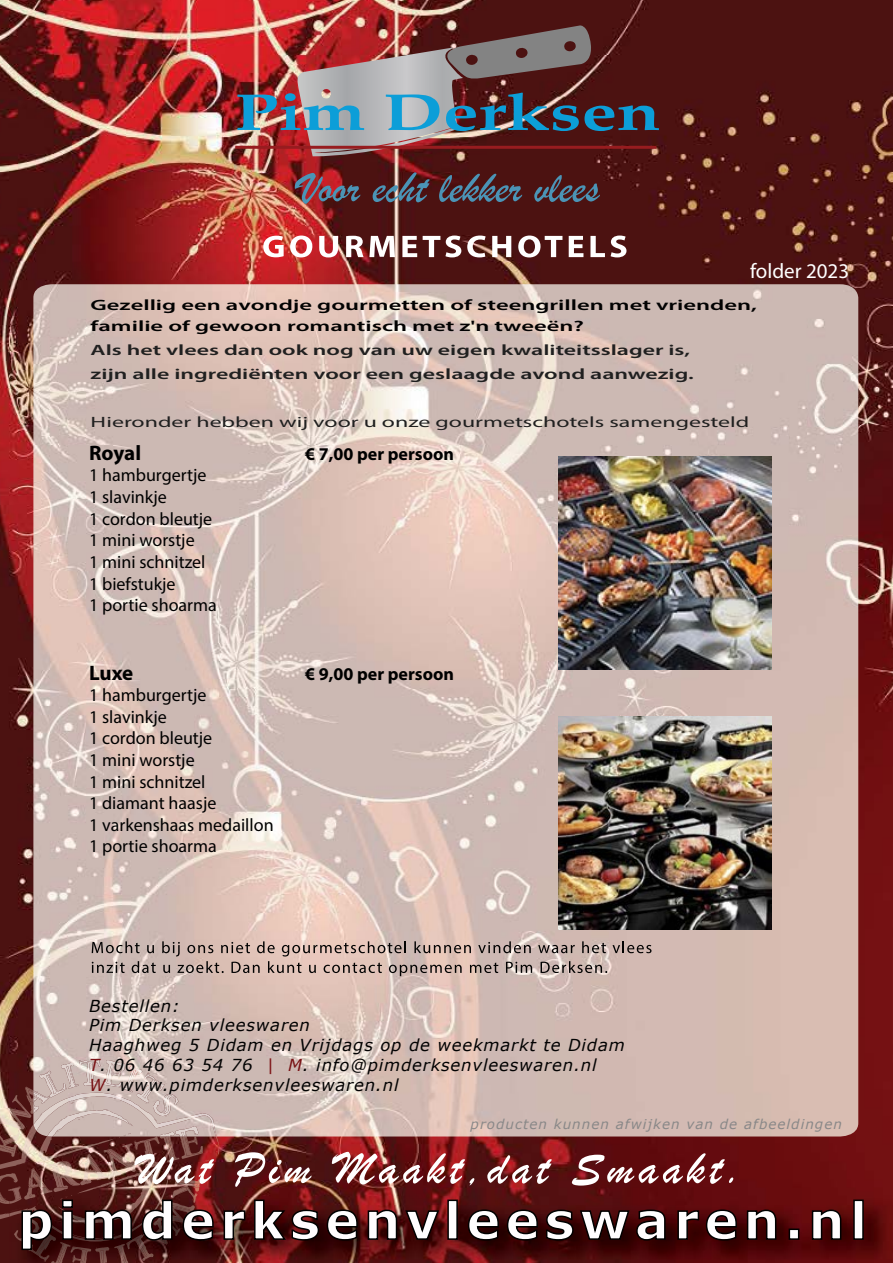
<style>
.page{position:relative;width:893px;height:1263px;background:#fff}
.page>*{position:absolute;margin:0;border:0;box-sizing:border-box;transform-origin:0 0}
.t1{font:21px "Myriad Pro";color:#fff}
.t2{font:700 21px "Myriad Pro";letter-spacing:-.005em;color:#000}
.t3{font:18px/21.6px "Myriad Pro";color:#000}
.t4{font:700 18px "Myriad Pro";color:#000}
.t5{font:italic 16.5px/19.8px "Verdana";letter-spacing:.05em;color:#020202}
.t6{font:600 15px/24px "Myriad Pro";color:#202020;scale:1.59 1}
.t7{font:600 15px/21px "Myriad Pro";color:#020202;scale:1.64 1}
.t8{font:15px "Myriad Pro";color:#202020;scale:1.59 1}
.t9{font:italic 13.5px "Verdana";letter-spacing:.075em;color:#898888}
.s1{color:#781214}
.s2{color:#7d1416}
</style>
<div class="page">
<img style="left:0;top:0;width:893px;height:1263px">
<img style="left:3px;top:1097px;width:22px;height:26px">
<img style="left:33px;top:284px;width:825px;height:852px">
<img style="left:34px;top:1093px;width:183px;height:33px">
<svg style="left:69px;top:1102px;width:6px;height:2px"></svg>
<img style="left:47px;top:1109px;width:86px;height:17px">
<svg style="left:78px;top:1117px;width:6px;height:3px"></svg>
<img style="left:40px;top:1070px;width:26px;height:27px">
<svg style="left:8px;top:1080px;width:45px;height:40px;background:#916b67"></svg>
<img style="left:61px;top:1062px;width:18px;height:25px">
<svg style="left:70px;top:1079px;width:6px;height:10px"></svg>
<svg style="left:64px;top:1063px;width:8px;height:8px"></svg>
<img style="left:79px;top:1059px;width:21px;height:23px">
<svg style="left:78px;top:1060px;width:10px;height:11px"></svg>
<svg style="left:95px;top:1081px;width:4px;height:5px"></svg>
<img style="left:102px;top:1061px;width:12px;height:26px">
<svg style="left:99px;top:1059px;width:8px;height:14px"></svg>
<img style="left:169px;top:1094px;width:10px;height:20px">
<svg style="left:114px;top:1061px;width:55px;height:56px;background:#d1beb8"></svg>
<svg style="left:326px;top:1209px;width:32px;height:32px"></svg>
<svg style="left:367px;top:1209px;width:31px;height:31px"></svg>
<svg style="left:404px;top:1209px;width:36px;height:31px"></svg>
<div style="left:448px;top:1200px;width:9px;height:39px;background:#fffdfe"></div>
<div style="left:447px;top:1199px;width:11px;height:41px;border:2px solid #010101"></div>
<svg style="left:467px;top:1209px;width:33px;height:32px"></svg>
<svg style="left:506px;top:1209px;width:33px;height:32px"></svg>
<svg style="left:545px;top:1209px;width:121px;height:32px"></svg>
<svg style="left:677px;top:1209px;width:61px;height:32px"></svg>
<svg style="left:746px;top:1209px;width:31px;height:31px"></svg>
<div style="left:789px;top:1229px;width:10px;height:10px;background:#fffdfe"></div>
<div style="left:789px;top:1228px;width:10px;height:12px;border:2px solid #010101"></div>
<svg style="left:811px;top:1209px;width:31px;height:31px"></svg>
<div style="left:854px;top:1200px;width:9px;height:39px;background:#fffdfe"></div>
<div style="left:853px;top:1199px;width:11px;height:41px;border:2px solid #010101"></div>
<img style="left:0;top:1126px;width:320px;height:137px">
<img style="left:332px;top:1152px;width:142px;height:33px">
<svg style="left:487px;top:1155px;width:65px;height:29px"></svg>
<svg style="left:572px;top:1153px;width:161px;height:32px"></svg>
<svg style="left:263px;top:236px;width:21px;height:21px"></svg>
<svg style="left:290px;top:236px;width:22px;height:21px"></svg>
<svg style="left:319px;top:236px;width:19px;height:21px"></svg>
<svg style="left:346px;top:236px;width:49px;height:21px"></svg>
<svg style="left:402px;top:236px;width:15px;height:21px"></svg>
<svg style="left:423px;top:236px;width:38px;height:21px"></svg>
<svg style="left:467px;top:236px;width:19px;height:21px"></svg>
<svg style="left:492px;top:236px;width:19px;height:21px"></svg>
<svg style="left:518px;top:236px;width:44px;height:21px"></svg>
<svg style="left:569px;top:236px;width:14px;height:21px"></svg>
<svg style="left:590px;top:236px;width:15px;height:21px"></svg>
<svg style="left:611px;top:236px;width:15px;height:21px"></svg>
<svg style="left:92px;top:941px;width:48px;height:12px"></svg>
<svg style="left:147px;top:945px;width:7px;height:8px"></svg>
<svg style="left:538px;top:945px;width:37px;height:8px"></svg>
<svg style="left:582px;top:941px;width:24px;height:12px"></svg>
<svg style="left:612px;top:941px;width:39px;height:12px"></svg>
<svg style="left:92px;top:962px;width:33px;height:11px"></svg>
<svg style="left:132px;top:961px;width:24px;height:12px"></svg>
<svg style="left:162px;top:941px;width:370px;height:35px;background:#bba49c"></svg>
<svg style="left:541px;top:961px;width:66px;height:12px"></svg>
<img style="left:237px;top:25px;width:422px;height:131px">
<hr style="left:235px;top:146px;width:421px;height:3px;background:#971c1f">
<svg style="left:295px;top:173px;width:65px;height:31px;background:#73404b"></svg>
<svg style="left:373px;top:172px;width:57px;height:30px;background:#55434d"></svg>
<svg style="left:439px;top:174px;width:83px;height:28px;background:#4b3f4a"></svg>
<svg style="left:534px;top:175px;width:66px;height:27px;background:#4b3a43"></svg>
<img style="left:558px;top:716px;width:213px;height:213px">
<img style="left:558px;top:457px;width:213px;height:213px">
<p class="t1" style="left:750px;top:258px;width:101px">folder 2023</p>
<p class="t7" style="left:91px;top:294px;width:408px">Gezellig een avondje gourmetten of steengrillen met vrienden, familie of gewoon romantisch met z'n tweeën?</p>
<p class="t6" style="left:91px;top:337px;width:381px">Als het vlees dan ook nog van uw eigen kwaliteitsslager is, zijn alle ingrediënten voor een geslaagde avond aanwezig.</p>
<p class="t8" style="left:91px;top:412px;width:416px">Hieronder hebben wij voor u onze gourmetschotels samengesteld</p>
<p class="t2" style="left:89px;top:439px;width:54px">Royal</p>
<p class="t4" style="left:305px;top:442px;width:151px">€ 7,00 per persoon</p>
<p class="t3" style="left:89px;top:464px;width:129px">1 hamburgertje<br>1 slavinkje<br>1 cordon bleutje<br>1 mini worstje<br>1 mini schnitzel<br>1 biefstukje<br>1 portie shoarma</p>
<p class="t2" style="left:89px;top:659px;width:46px">Luxe</p>
<p class="t4" style="left:305px;top:662px;width:151px">€ 9,00 per persoon</p>
<p class="t3" style="left:89px;top:684px;width:186px">1 hamburgertje<br>1 slavinkje<br>1 cordon bleutje<br>1 mini worstje<br>1 mini schnitzel<br>1 diamant haasje<br>1 varkenshaas medaillon<br>1 portie shoarma</p>
<p class="t5" style="left:89px;top:995px;width:537px">Bestellen:<br>Pim Derksen vleeswaren<br>Haaghweg 5 Didam en Vrijdags op de weekmarkt te Didam <span class="s1">T</span>. 06 46 63 54 76 <span class="s2">|</span> <span class="s1">M</span>. info@pimderksenvleeswaren.nl<br><span class="s1">W</span>. www.pimderksenvleeswaren.nl</p>
<p class="t9" style="left:471px;top:1114px;width:373px">producten kunnen afwijken van de afbeeldingen</p>
</div>
